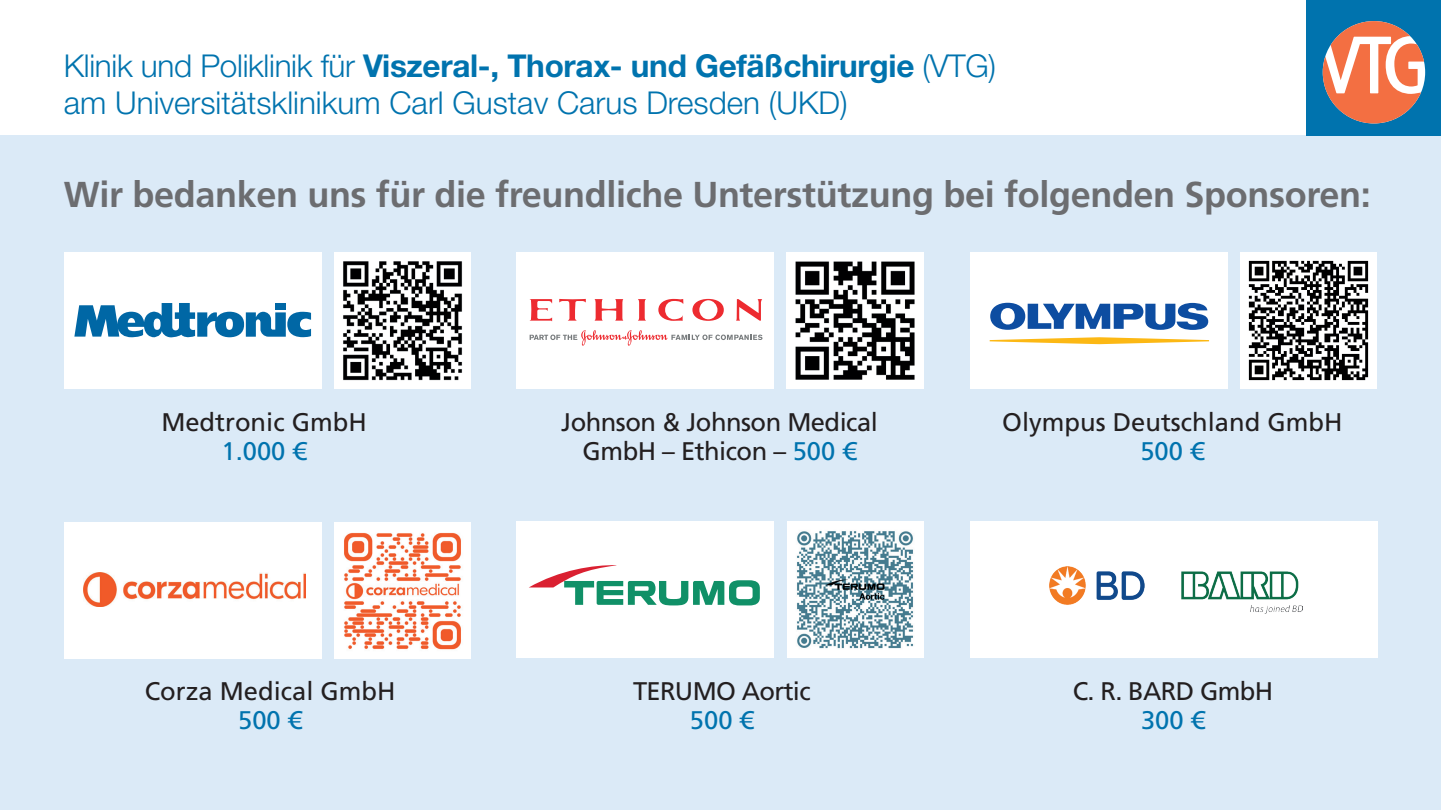
<style>
.page{position:relative;width:1441px;height:810px;background:#fff}
.page>*{position:absolute;margin:0;border:0;box-sizing:border-box;transform-origin:0 0}
.t1{font:700 36px "Frutiger LT";letter-spacing:-.01em;color:#6c6d70}
.t2{font:300 31.5px/37.5px "Helvetica Neue LT";color:#0073ae}
.t3{font:25.5px "Frutiger LT";color:#231f20}
.t4{font:25.5px/28.5px "Frutiger LT";letter-spacing:-.02em;color:#231f20;text-align:center}
.t5{font:25.5px "Frutiger LT";letter-spacing:-.025em;color:#231f20}
.t6{font:25.5px "Frutiger LT";color:#0073ae}
.s1{font-weight:700}
.s2{color:#0073ae}
</style>
<div class="page">
<div style="left:0;top:136px;width:1440px;height:674px;background:#dbeaf7"></div>
<div style="left:516px;top:522px;width:258px;height:136px;background:#fff"></div>
<svg style="left:529px;top:565px;width:230px;height:40px"></svg>
<div style="left:970px;top:522px;width:406px;height:136px;background:#fff"></div>
<img style="left:1049px;top:567px;width:253px;height:47px">
<div style="left:64px;top:523px;width:257px;height:136px;background:#fff"></div>
<img style="left:83px;top:573px;width:223px;height:33px">
<div style="left:64px;top:253px;width:257px;height:136px;background:#fff"></div>
<svg style="left:74px;top:303px;width:237px;height:34px"></svg>
<div style="left:275px;top:303px;width:11px;height:7px;background:#0067a5"></div>
<div style="left:970px;top:253px;width:257px;height:136px;background:#fff"></div>
<svg style="left:990px;top:303px;width:218px;height:27px"></svg>
<svg style="left:989px;top:337px;width:219px;height:7px"></svg>
<div style="left:516px;top:253px;width:258px;height:136px;background:#fff"></div>
<svg style="left:530px;top:299px;width:22px;height:22px"></svg>
<svg style="left:559px;top:299px;width:26px;height:22px"></svg>
<svg style="left:594px;top:299px;width:29px;height:22px"></svg>
<svg style="left:638px;top:299px;width:7px;height:22px"></svg>
<svg style="left:658px;top:299px;width:25px;height:22px"></svg>
<svg style="left:736px;top:299px;width:26px;height:22px"></svg>
<svg style="left:692px;top:299px;width:31px;height:22px"></svg>
<svg style="left:529px;top:330px;width:233px;height:16px"></svg>
<div style="left:786px;top:522px;width:137px;height:136px;background:#fff"></div>
<img style="left:797px;top:531px;width:117px;height:118px">
<img style="left:1240px;top:253px;width:136px;height:136px">
<img style="left:786px;top:253px;width:137px;height:136px">
<div style="left:334px;top:253px;width:136px;height:136px;background:#fff"></div>
<img style="left:343px;top:261px;width:119px;height:120px">
<img style="left:334px;top:523px;width:136px;height:136px">
<div style="left:1306px;top:0;width:134px;height:136px;background:#0073ae"></div>
<svg style="left:1322px;top:21px;width:101px;height:102px"></svg>
<p class="t2" style="left:64px;top:46px;width:933px">Klinik und Poliklinik für <span class="s1">Viszeral-, Thorax- und Gefäßchirurgie</span> (VTG) am Universitätsklinikum Carl Gustav Carus Dresden (UKD)</p>
<p class="t1" style="left:64px;top:173px;width:1308px">Wir bedanken uns für die freundliche Unterstützung bei folgenden Sponsoren:</p>
<p class="t3" style="left:161px;top:408px;width:207px">Medtronic GmbH</p>
<p class="t6" style="left:221px;top:436px;width:87px">1.000 €</p>
<p class="t3" style="left:145px;top:677px;width:252px">Corza Medical GmbH</p>
<p class="t6" style="left:238px;top:705px;width:65px">500 €</p>
<p class="t4" style="left:561px;top:408px;width:318px">Johnson &amp; Johnson Medical<br>GmbH – Ethicon – <span class="s2">500 €</span></p>
<p class="t5" style="left:633px;top:677px;width:179px">TERUMO Aortic</p>
<p class="t6" style="left:690px;top:705px;width:65px">500 €</p>
<p class="t3" style="left:1002px;top:408px;width:342px">Olympus Deutschland GmbH</p>
<p class="t6" style="left:1140px;top:436px;width:65px">500 €</p>
<p class="t5" style="left:1072px;top:677px;width:202px">C. R. BARD GmbH</p>
<p class="t6" style="left:1140px;top:705px;width:65px">300 €</p>
</div>
